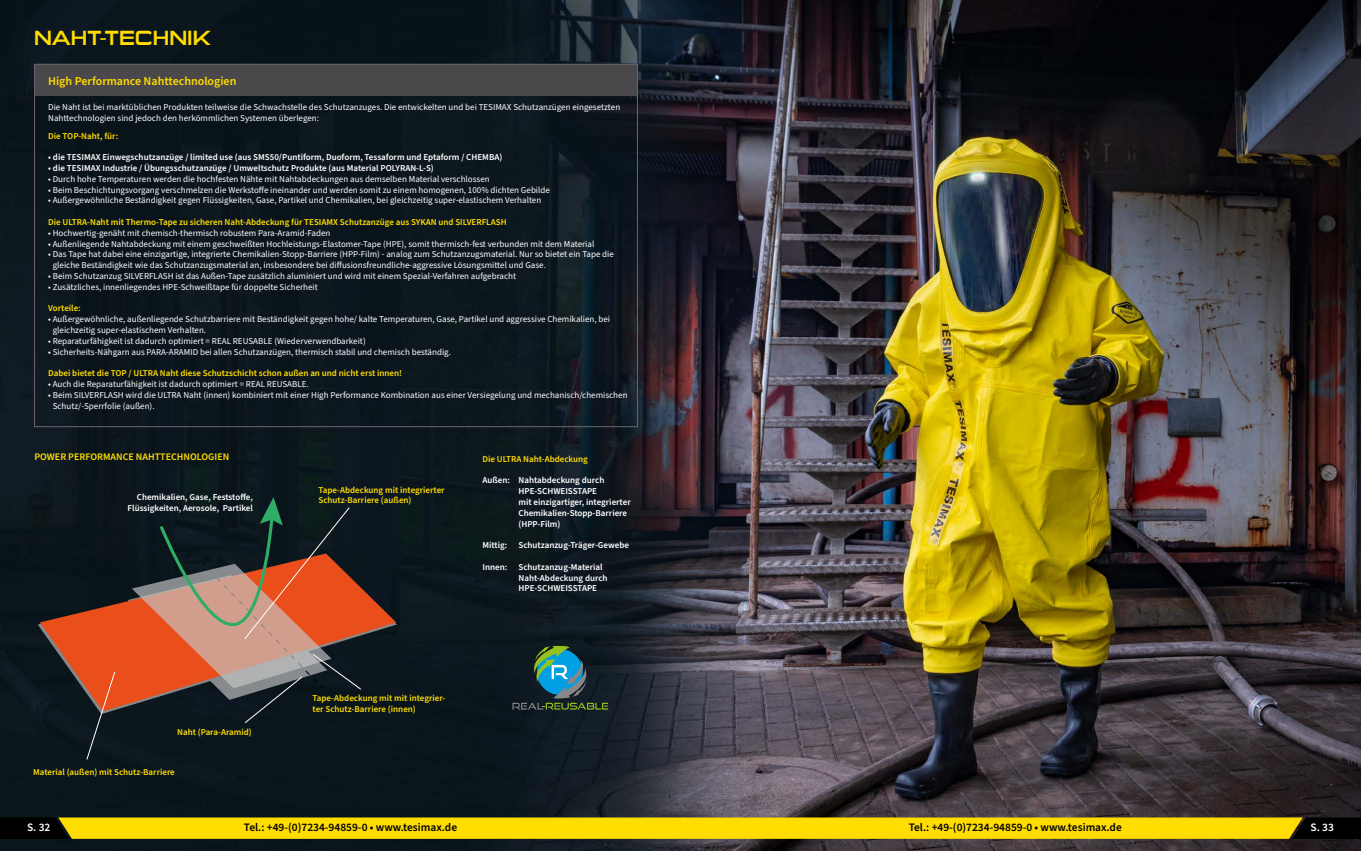
<style>
.page{position:relative;width:1361px;height:851px;background:#fff}
.page>*{position:absolute;margin:0;border:0;box-sizing:border-box;transform-origin:0 0}
.t1{font:20.7px "Sui Generis Rg";color:#fd0}
.t2{font:600 12px "Source Sans Pro";color:#fd0}
.t3{font:600 11.4px "Source Sans Pro";color:#000}
.t4{font:600 11.4px "Source Sans Pro";color:#fff}
.t5{font:600 10px "Source Sans Pro";color:#fd0}
.t6{font:9px/10.8px "Source Sans Pro";color:#fff}
.t7{font:600 9px/10.8px "Source Sans Pro";color:#fff}
.t8{font:600 9px/10.8px "Source Sans Pro";color:#fd0}
</style>
<div class="page">
<img style="left:0;top:0;width:1361px;height:850px">
<div style="left:35px;top:64px;width:603px;height:32px;background:#4b484b"></div>
<svg style="left:512px;top:645px;width:96px;height:64px;background:#244c50"></svg>
<svg style="left:40px;top:553px;width:356px;height:158px;background:#51291d"></svg>
<svg style="left:86px;top:670px;width:30px;height:90px;background:#683728"></svg>
<svg style="left:128px;top:497px;width:234px;height:227px;background:#6d493d"></svg>
<svg style="left:0;top:817px;width:1361px;height:21px;background:#e2c401"></svg>
<h1 class="t1" style="left:34px;top:26px;width:178px">NAHT-TECHNIK</h1>
<h2 class="t2" style="left:48px;top:72px;width:190px">High Performance Nahttechnologien</h2>
<p class="t6" style="left:48px;top:102px;width:573px">Die Naht ist bei marktüblichen Produkten teilweise die Schwachstelle des Schutzanzuges. Die entwickelten und bei TESIMAX Schutzanzügen eingesetzten<br>Nahttechnologien sind jedoch den herkömmlichen Systemen überlegen:</p>
<p class="t8" style="left:48px;top:130px;width:72px">Die TOP-Naht, für:</p>
<p class="t7" style="left:48px;top:152px;width:456px">• die TESIMAX Einwegschutzanzüge / limited use (aus SMS50/Puntiform, Duoform, Tessaform und Eptaform / CHEMBA)</p>
<p class="t7" style="left:48px;top:163px;width:387px">• die TESIMAX Industrie / Übungsschutzanzüge / Umweltschutz Produkte (aus Material POLYRAN-L-S)</p>
<p class="t6" style="left:48px;top:174px;width:443px">• Durch hohe Temperaturen werden die hochfesten Nähte mit Nahtabdeckungen aus demselben Material verschlossen</p>
<p class="t6" style="left:48px;top:184px;width:503px">• Beim Beschichtungsvorgang verschmelzen die Werkstoffe ineinander und werden somit zu einem homogenen, 100% dichten Gebilde</p>
<p class="t6" style="left:48px;top:195px;width:494px">• Außergewöhnliche Beständigkeit gegen Flüssigkeiten, Gase, Partikel und Chemikalien, bei gleichzeitig super-elastischem Verhalten</p>
<p class="t8" style="left:48px;top:217px;width:460px">Die ULTRA-Naht mit Thermo-Tape zu sicheren Naht-Abdeckung für TESIAMX Schutzanzüge aus SYKAN und SILVERFLASH</p>
<p class="t6" style="left:48px;top:228px;width:284px">• Hochwertig-genäht mit chemisch-thermisch robustem Para-Aramid-Faden</p>
<p class="t6" style="left:48px;top:238px;width:548px">• Außenliegende Nahtabdeckung mit einem geschweißten Hochleistungs-Elastomer-Tape (HPE), somit thermisch-fest verbunden mit dem Material</p>
<p class="t6" style="left:53px;top:249px;width:563px;text-indent:-5px">• Das Tape hat dabei eine einzigartige, integrierte Chemikalien-Stopp-Barriere (HPP-Film) - analog zum Schutzanzugsmaterial. Nur so bietet ein Tape die gleiche Beständigkeit wie das Schutzanzugsmaterial an, insbesondere bei diffusionsfreundliche-aggressive Lösungsmittel und Gase.</p>
<p class="t6" style="left:48px;top:271px;width:469px">• Beim Schutzanzug SILVERFLASH ist das Außen-Tape zusätzlich aluminiert und wird mit einem Spezial-Verfahren aufgebracht</p>
<p class="t6" style="left:48px;top:282px;width:271px">• Zusätzliches, innenliegendes HPE-Schweißtape für doppelte Sicherheit</p>
<p class="t8" style="left:48px;top:303px;width:34px">Vorteile:</p>
<p class="t6" style="left:53px;top:314px;width:559px;text-indent:-5px">• Außergewöhnliche, außenliegende Schutzbarriere mit Beständigkeit gegen hohe/ kalte Temperaturen, Gase, Partikel und aggressive Chemikalien, bei gleichzeitig super-elastischem Verhalten.</p>
<p class="t6" style="left:48px;top:336px;width:319px">• Reparaturfähigkeit ist dadurch optimiert = REAL REUSABLE (Wiederverwendbarkeit)</p>
<p class="t6" style="left:48px;top:346px;width:404px">• Sicherheits-Nähgarn aus PARA-ARAMID bei allen Schutzanzügen, thermisch stabil und chemisch beständig.</p>
<p class="t8" style="left:48px;top:368px;width:355px">Dabei bietet die TOP / ULTRA Naht diese Schutzschicht schon außen an und nicht erst innen!</p>
<p class="t6" style="left:48px;top:379px;width:262px">• Auch die Reparaturfähigkeit ist dadurch optimiert = REAL REUSABLE.</p>
<p class="t6" style="left:53px;top:390px;width:576px;text-indent:-5px">• Beim SILVERFLASH wird die ULTRA Naht (innen) kombiniert mit einer High Performance Kombination aus einer Versiegelung und mechanisch/chemischen<br>Schutz/-Sperrfolie (außen).</p>
<p class="t5" style="left:34px;top:450px;width:196px">POWER PERFORMANCE NAHTTECHNOLOGIEN</p>
<p class="t8" style="left:482px;top:453px;width:107px">Die ULTRA Naht-Abdeckung</p>
<p class="t7" style="left:518px;top:475px;width:114px;text-indent:-36px">Außen: Nahtabdeckung durch<br>HPE-SCHWEISSTAPE<br>mit einzigartiger, integrierter<br>Chemikalien-Stopp-Barriere (HPP-Film)</p>
<p class="t7" style="left:482px;top:540px;width:148px">Mittig: Schutzanzug-Träger-Gewebe</p>
<p class="t7" style="left:518px;top:561px;width:91px;text-indent:-36px">Innen: Schutzanzug-Material<br>Naht-Abdeckung durch<br>HPE-SCHWEISSTAPE</p>
<p class="t8" style="left:318px;top:484px;width:128px">Tape-Abdeckung mit integrierter<br>Schutz-Barriere (außen)</p>
<p class="t7" style="left:128px;top:491px;width:127px;text-align:right">Chemikalien, Gase, Feststoffe,<br>Flüssigkeiten, Aerosole, Partikel</p>
<p class="t8" style="left:177px;top:727px;width:76px">Naht (Para-Aramid)</p>
<p class="t8" style="left:33px;top:766px;width:143px">Material (außen) mit Schutz-Barriere</p>
<p class="t8" style="left:312px;top:693px;width:134px">Tape-Abdeckung mit mit integrier&shy;ter Schutz-Barriere (innen)</p>
<p class="t4" style="left:27px;top:819px;width:25px">S. 32</p>
<p class="t3" style="left:244px;top:819px;width:215px">Tel.: +49-(0)7234-94859-0 • www.tesimax.de</p>
<p class="t3" style="left:908px;top:819px;width:215px">Tel.: +49-(0)7234-94859-0 • www.tesimax.de</p>
<p class="t4" style="left:1310px;top:819px;width:25px">S. 33</p>
</div>
